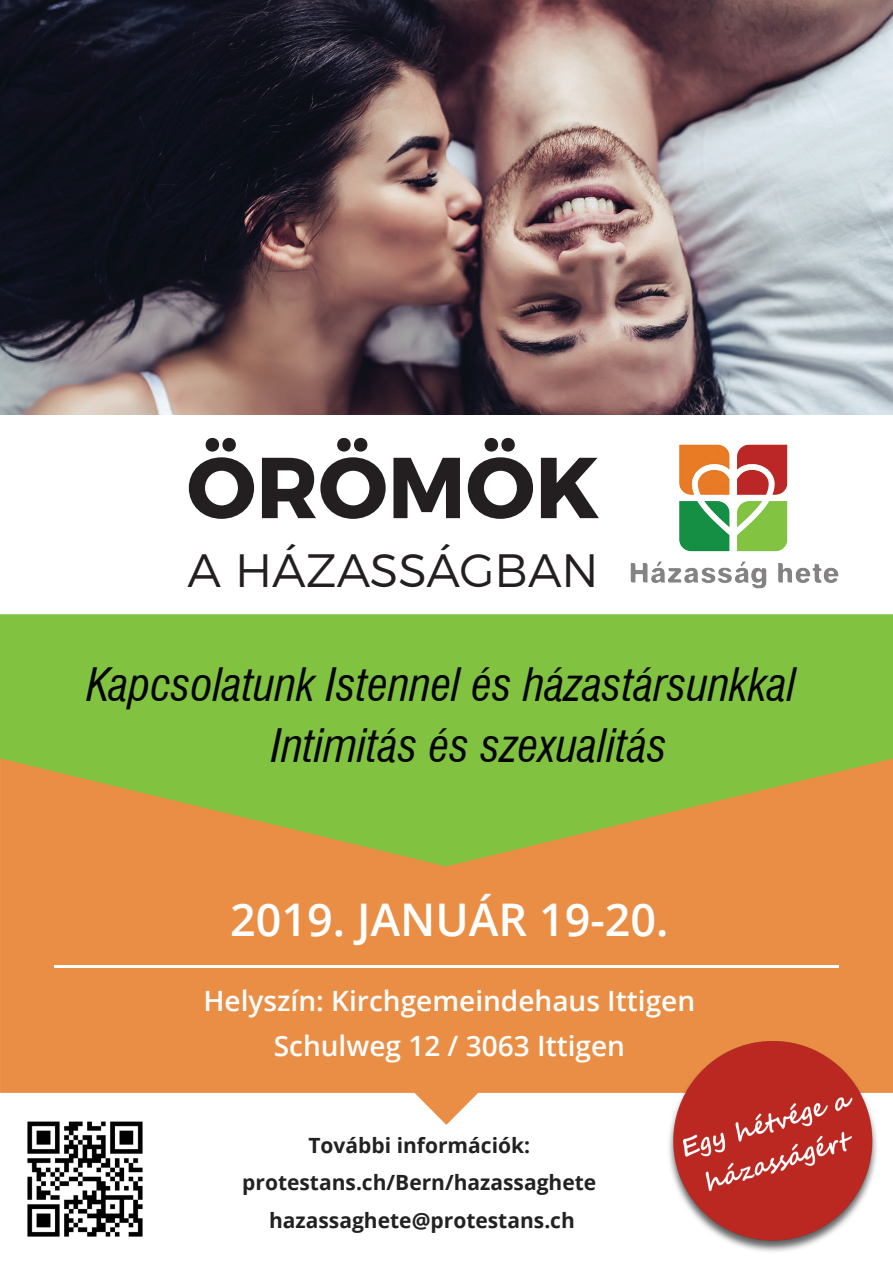
<style>
.page{position:relative;width:893px;height:1263px;background:#fff}
.page>*{position:absolute;margin:0;border:0;box-sizing:border-box;transform-origin:0 0}
.t1{font:700 86.1px "Montserrat";color:#231f20}
.t2{font:300 46.8px "Montserrat";color:#231f20}
.t3{font:italic condensed 45px "Swiss 721 BT";color:#040503}
.t4{font:600 45px "Open Sans";color:#fff}
.t5{font:600 28.05px "Open Sans";color:#fff}
.t6{font:700 21px "Open Sans";color:#222}
</style>
<div class="page">
<svg style="left:0;top:866px;width:893px;height:259px;background:#ec9754"></svg>
<svg style="left:0;top:614px;width:893px;height:252px;background:#97b741"></svg>
<img style="left:0;top:0;width:893px;height:415px">
<img style="left:9px;top:1103px;width:151px;height:134px">
<hr style="left:54px;top:965px;width:785px;height:3px;background:#fff">
<img style="left:667px;top:1040px;width:213px;height:212px">
<img style="left:631px;top:444px;width:207px;height:145px">
<p class="t1" style="left:187px;top:417px;width:414px">ÖRÖMÖK</p>
<p class="t2" style="left:188px;top:534px;width:413px">A HÁZASSÁGBAN</p>
<p class="t3" style="left:87px;top:657px;width:711px">Kapcsolatunk Istennel és házastársunkkal</p>
<p class="t3" style="left:272px;top:719px;width:397px">Intimitás és szexualitás</p>
<p class="t4" style="left:230px;top:888px;width:440px">2019. JANUÁR 19-20.</p>
<p class="t5" style="left:204px;top:981px;width:493px">Helyszín: Kirchgemeindehaus Ittigen</p>
<p class="t5" style="left:274px;top:1026px;width:353px">Schulweg 12 / 3063 Ittigen</p>
<p class="t6" style="left:308px;top:1130px;width:223px">További információk:</p>
<p class="t6" style="left:242px;top:1168px;width:356px">protestans.ch/Bern/hazassaghete</p>
<p class="t6" style="left:269px;top:1205px;width:307px">hazassaghete@protestans.ch</p>
</div>
